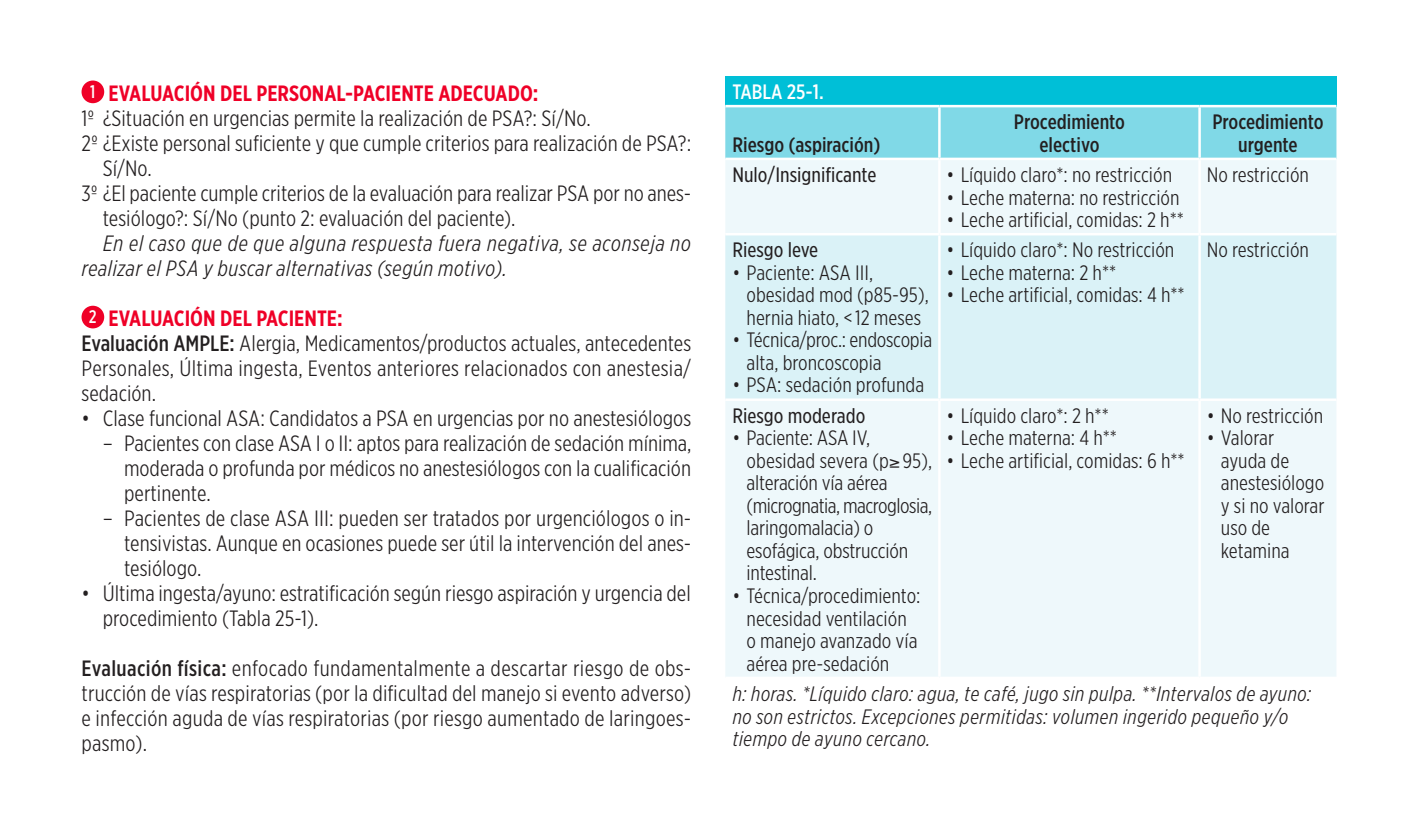
<style>
.page{position:relative;width:1418px;height:837px;background:#fff}
.page>*{position:absolute;margin:0;border:0;box-sizing:border-box;transform-origin:0 0}
.t1{font:300 21.25px/25px "Gotham X Narr S Sm";color:#231f20;text-align:justify}
.t2{font:italic 300 21.25px/25px "Gotham X Narr S Sm";color:#231f20}
.t3{font:700 21.25px "Gotham X Narr S Sm";color:#ef0027}
.t4{font:300 20px/22.5px "Gotham X Narr S Sm";color:#231f20}
.t5{font:italic 300 20px/22.5px "Gotham X Narr S Sm";color:#231f20}
.t6{font:500 20px/22.5px "Gotham X Narr S Sm";color:#231f20;text-align:center}
.t7{font:20px "Gotham X Narr S Sm";color:#231f20}
.t8{font:500 20px "Gotham X Narr S Sm";color:#fff}
.s1{font-weight:500;font-size:17.5px;color:#fff}
.s2{font-weight:700;color:#ef0027}
.s3{font-weight:500}
</style>
<div class="page">
<div style="left:81px;top:80px;width:23px;height:23px;background:#ef0027;border-radius:50%"></div>
<div style="left:81px;top:305px;width:23px;height:23px;background:#ef0027;border-radius:50%"></div>
<div style="left:725px;top:76px;width:611px;height:30px;background:#00bfd7"></div>
<div style="left:725px;top:107px;width:611px;height:51px;background:#80d9e7"></div>
<div style="left:725px;top:160px;width:611px;height:516px;background:#eef8fb"></div>
<div style="left:725px;top:235px;width:611px;height:163px;background:#daf2f7"></div>
<hr style="left:938px;top:107px;width:2px;height:51px;background:#fff">
<hr style="left:1198px;top:107px;width:2px;height:51px;background:#fff">
<hr style="left:938px;top:160px;width:2px;height:73px;background:#fff">
<hr style="left:1198px;top:160px;width:2px;height:73px;background:#fff">
<hr style="left:938px;top:235px;width:2px;height:163px;background:#fff">
<hr style="left:1198px;top:235px;width:2px;height:163px;background:#fff">
<hr style="left:938px;top:401px;width:2px;height:275px;background:#fff">
<hr style="left:1198px;top:401px;width:2px;height:275px;background:#fff">
<hr style="left:725px;top:233px;width:214px;height:2px;background:#fff">
<hr style="left:939px;top:233px;width:260px;height:2px;background:#fff">
<hr style="left:1199px;top:233px;width:137px;height:2px;background:#fff">
<hr style="left:725px;top:398px;width:214px;height:3px;background:#fff">
<hr style="left:939px;top:398px;width:260px;height:3px;background:#fff">
<hr style="left:1199px;top:398px;width:137px;height:3px;background:#fff">
<hr style="left:725px;top:105px;width:214px;height:2px;background:#fff">
<hr style="left:939px;top:105px;width:260px;height:2px;background:#fff">
<hr style="left:1199px;top:105px;width:137px;height:2px;background:#fff">
<p class="t3" style="left:90px;top:79px;width:450px"><span class="s1">1</span> EVALUACIÓN DEL PERSONAL-PACIENTE ADECUADO:</p>
<p class="t1" style="left:81px;top:105px;width:510px">1º ¿Situación en urgencias permite la realización de PSA?: Sí/No.</p>
<p class="t1" style="left:81px;top:130px;width:611px">2º ¿Existe personal suficiente y que cumple criterios para realización de PSA?:</p>
<p class="t1" style="left:103px;top:155px;width:51px">Sí/No.</p>
<p class="t1" style="left:81px;top:180px;width:611px">3º ¿El paciente cumple criterios de la evaluación para realizar PSA por no anes-</p>
<p class="t1" style="left:103px;top:205px;width:414px">tesiólogo?: Sí/No (punto 2: evaluación del paciente).</p>
<p class="t2" style="left:81px;top:230px;width:611px;text-indent:21px">En el caso que de que alguna respuesta fuera negativa, se aconseja no realizar el PSA y buscar alternativas (según motivo).</p>
<p class="t1" style="left:81px;top:305px;width:611px;text-align:left;text-indent:7px"><span class="s1">2</span> <span class="s2">EVALUACIÓN DEL PACIENTE:<br></span><span class="s3">Evaluación AMPLE:</span> Alergia, Medicamentos/productos actuales, antecedentes Personales, Última ingesta, Eventos anteriores relacionados con anestesia/ sedación.</p>
<p class="t1" style="left:81px;top:405px;width:611px">• Clase funcional ASA: Candidatos a PSA en urgencias por no anestesiólogos</p>
<p class="t1" style="left:124px;top:430px;width:569px;text-indent:-21px">– Pacientes con clase ASA I o II: aptos para realización de sedación mínima, moderada o profunda por médicos no anestesiólogos con la cualificación pertinente.</p>
<p class="t1" style="left:124px;top:505px;width:568px;text-indent:-21px">– Pacientes de clase ASA III: pueden ser tratados por urgenciólogos o in&shy;tensivistas. Aunque en ocasiones puede ser útil la intervención del anes&shy;tesiólogo.</p>
<p class="t1" style="left:103px;top:580px;width:589px;text-indent:-21px">• Última ingesta/ayuno: estratificación según riesgo aspiración y urgencia del procedimiento (Tabla 25-1).</p>
<p class="t1" style="left:81px;top:655px;width:611px"><span class="s3">Evaluación física:</span> enfocado fundamentalmente a descartar riesgo de obs&shy;trucción de vías respiratorias (por la dificultad del manejo si evento adverso) e infección aguda de vías respiratorias (por riesgo aumentado de laringoes&shy;pasmo).</p>
<p class="t8" style="left:732px;top:79px;width:93px">TABLA 25-1.</p>
<p class="t6" style="left:732px;top:133px;width:150px">Riesgo (aspiración)</p>
<p class="t6" style="left:1013px;top:110px;width:113px">Procedimiento electivo</p>
<p class="t6" style="left:1212px;top:110px;width:113px">Procedimiento urgente</p>
<p class="t7" style="left:732px;top:162px;width:146px">Nulo/Insignificante</p>
<p class="t4" style="left:946px;top:163px;width:227px">• Líquido claro*: no restricción</p>
<p class="t4" style="left:946px;top:185px;width:234px">• Leche materna: no restricción</p>
<p class="t4" style="left:946px;top:208px;width:239px">• Leche artificial, comidas: 2 h**</p>
<p class="t7" style="left:732px;top:237px;width:87px">Riesgo leve</p>
<p class="t4" style="left:746px;top:261px;width:184px;text-indent:-14px">• Paciente: ASA III, obesidad mod (p85-95), hernia hiato, &lt; 12 meses</p>
<p class="t4" style="left:746px;top:328px;width:187px;text-indent:-14px">• Técnica/proc.: endoscopia alta, broncoscopia</p>
<p class="t4" style="left:732px;top:373px;width:193px">• PSA: sedación profunda</p>
<p class="t7" style="left:732px;top:403px;width:134px">Riesgo moderado</p>
<p class="t4" style="left:746px;top:426px;width:187px;text-indent:-14px">• Paciente: ASA IV, obesidad severa (p≥ 95), alteración vía aérea (micrognatia, macroglosia, laringomalacia) o esofágica, obstrucción intestinal.</p>
<p class="t4" style="left:746px;top:584px;width:175px;text-indent:-14px">• Técnica/procedimiento: necesidad ventilación o manejo avanzado vía aérea pre-sedación</p>
<p class="t4" style="left:946px;top:238px;width:229px">• Líquido claro*: No restricción</p>
<p class="t4" style="left:946px;top:261px;width:171px">• Leche materna: 2 h**</p>
<p class="t4" style="left:946px;top:283px;width:240px">• Leche artificial, comidas: 4 h**</p>
<p class="t4" style="left:946px;top:404px;width:164px">• Líquido claro*: 2 h**</p>
<p class="t4" style="left:946px;top:426px;width:172px">• Leche materna: 4 h**</p>
<p class="t4" style="left:946px;top:449px;width:240px">• Leche artificial, comidas: 6 h**</p>
<p class="t4" style="left:1206px;top:163px;width:104px">No restricción</p>
<p class="t4" style="left:1206px;top:238px;width:104px">No restricción</p>
<p class="t4" style="left:1206px;top:404px;width:118px">• No restricción</p>
<p class="t4" style="left:1220px;top:426px;width:105px;text-indent:-14px">• Valorar ayuda de anestesiólogo y si no valorar uso de ketamina</p>
<p class="t5" style="left:732px;top:682px;width:580px">h: horas. *Líquido claro: agua, te café, jugo sin pulpa. **Intervalos de ayuno: no son estrictos. Excepciones permitidas: volumen ingerido pequeño y/o tiempo de ayuno cercano.</p>
</div>
